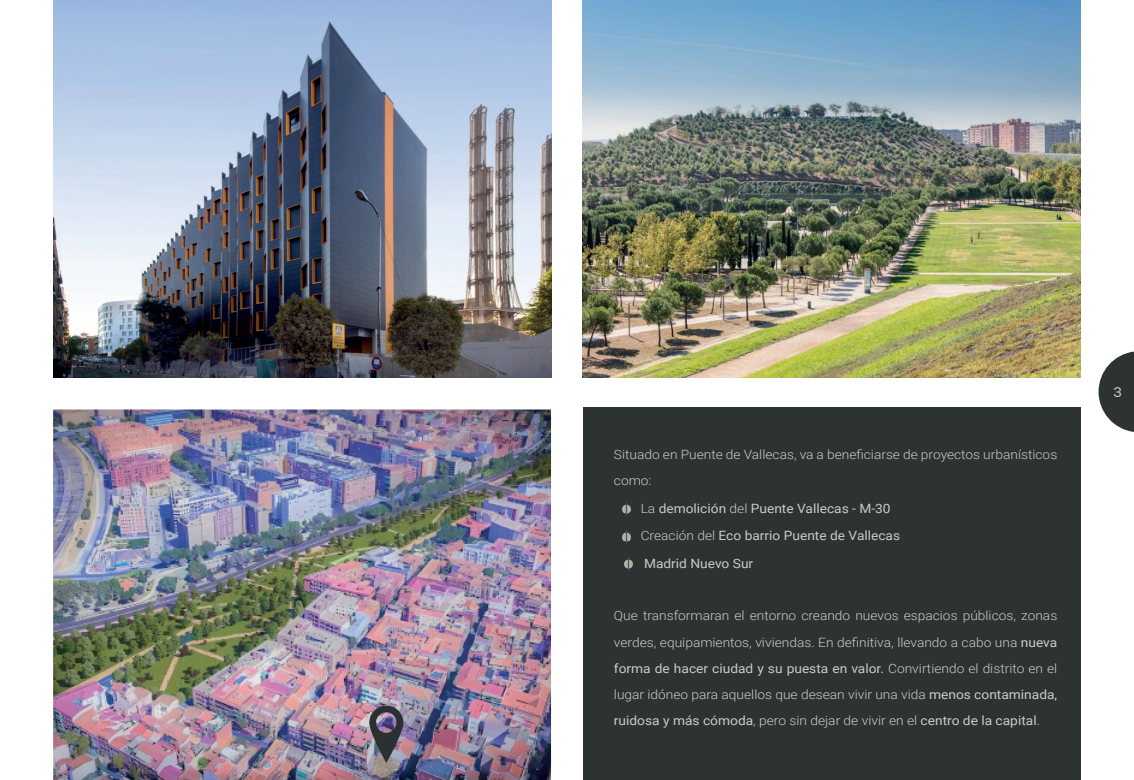
<style>
.page{position:relative;width:1134px;height:780px;background:#fff}
.page>*{position:absolute;margin:0;border:0;box-sizing:border-box;transform-origin:0 0}
.t1{font:300 25.25px "Roboto";color:#c9ccc3}
.t2{font:300 12.75px/26.2px "Roboto";color:#c9ccc3;scale:1.08 1}
.t3{font:12.75px/27.5px "Roboto";color:#c9ccc3;scale:1.08 1}
.s1{font-weight:300}
.s2{font-weight:400}
</style>
<div class="page">
<svg style="left:1098px;top:351px;width:36px;height:81px"></svg>
<div style="left:583px;top:407px;width:498px;height:373px;background:#2c3332"></div>
<img style="left:53px;top:0;width:498px;height:377px">
<img style="left:583px;top:0;width:498px;height:377px">
<img style="left:53px;top:409px;width:498px;height:371px">
<img style="left:624px;top:557px;width:9px;height:14px">
<img style="left:623px;top:502px;width:7px;height:14px">
<img style="left:622px;top:503px;width:9px;height:9px">
<img style="left:623px;top:540px;width:7px;height:4px">
<img style="left:622px;top:530px;width:9px;height:10px">
<img style="left:368px;top:705px;width:38px;height:59px">
<p class="t2" style="left:614px;top:440px;width:412px">Situado en Puente de Vallecas, va a beneficiarse de proyectos urbanísticos como:</p>
<p class="t3" style="left:641px;top:494px;width:242px"><span class="s1">La</span> demolición <span class="s1">del</span> Puente Vallecas - M-30<br><span class="s1">Creación del</span> Eco barrio Puente de Vallecas<br>Madrid Nuevo Sur</p>
<p class="t2" style="left:614px;top:602px;width:412px;text-align:justify">Que transformaran el entorno creando nuevos espacios públicos, zonas verdes, equipamientos, viviendas. En definitiva, llevando a cabo una <span class="s2">nueva forma de hacer ciudad y su puesta en valor.</span> Convirtiendo el distrito en el lugar idóneo para aquellos que desean vivir una vida <span class="s2">menos contaminada, ruidosa y más cómoda</span>, pero sin dejar de vivir en el <span class="s2">centro de la capital</span>.</p>
<h1 class="t1" style="left:1113px;top:370px;width:11px">3</h1>
</div>
